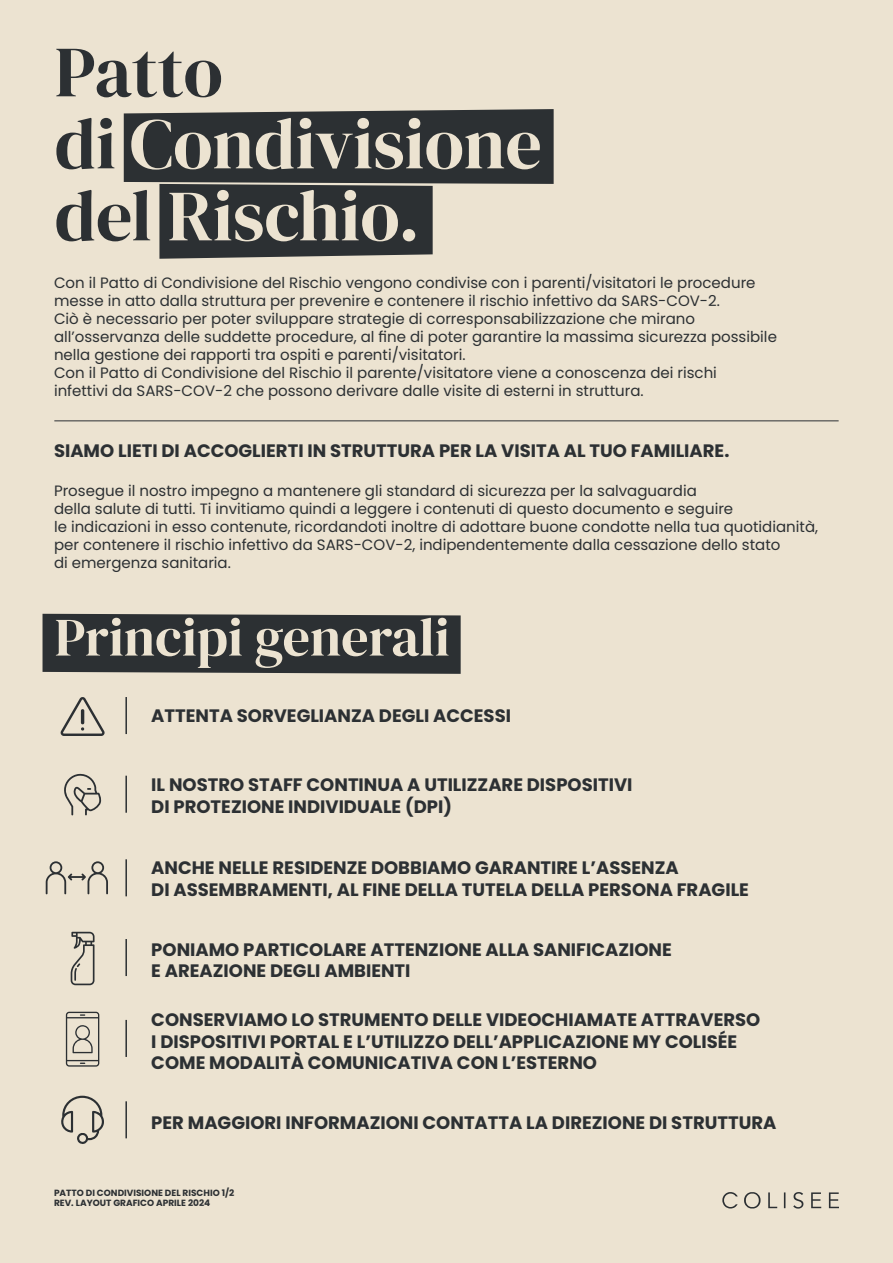
<style>
.page{position:relative;width:893px;height:1263px;background:#ece3d1}
.page>*{position:absolute;margin:0;border:0;box-sizing:border-box;transform-origin:0 0}
.t1{font:72px/72px "DM Serif Display";color:#ece3d1}
.t2{font:54px "DM Serif Display";color:#ece3d1}
.t3{font:700 18px/21.6px "Poppins";color:#2c3033}
.t4{font:15px/18px "Poppins";color:#2c3033}
.t5{font:700 9px/10.8px "Poppins";color:#2c3033}
.s1{color:#2c3033}
</style>
<div class="page">
<svg style="left:64px;top:773px;width:38px;height:42px"></svg>
<svg style="left:61px;top:697px;width:44px;height:39px"></svg>
<svg style="left:46px;top:861px;width:62px;height:33px"></svg>
<svg style="left:71px;top:932px;width:24px;height:53px"></svg>
<svg style="left:66px;top:1012px;width:33px;height:54px"></svg>
<svg style="left:61px;top:1096px;width:43px;height:48px"></svg>
<svg style="left:124px;top:109px;width:430px;height:150px"></svg>
<div style="left:43px;top:614px;width:418px;height:60px;background:#2c3033"></div>
<hr style="left:54px;top:420px;width:785px;height:1px;background:#2c3033">
<hr style="left:125px;top:697px;width:2px;height:37px;background:#2c3033">
<hr style="left:125px;top:776px;width:2px;height:37px;background:#2c3033">
<hr style="left:125px;top:859px;width:2px;height:37px;background:#2c3033">
<hr style="left:125px;top:939px;width:2px;height:37px;background:#2c3033">
<hr style="left:125px;top:1020px;width:2px;height:37px;background:#2c3033">
<hr style="left:125px;top:1101px;width:2px;height:37px;background:#2c3033">
<svg style="left:722px;top:1192px;width:117px;height:17px"></svg>
<h1 class="t1" style="left:55px;top:37px;width:489px"><span class="s1">Patto<br>di</span> Condivisione <span class="s1">del</span> Rischio.</h1>
<p class="t4" style="left:54px;top:273px;width:724px">Con il Patto di Condivisione del Rischio vengono condivise con i parenti/visitatori le procedure messe in atto dalla struttura per prevenire e contenere il rischio infettivo da SARS-COV-2.<br>Ciò è necessario per poter sviluppare strategie di corresponsabilizzazione che mirano all’osservanza delle suddette procedure, al fine di poter garantire la massima sicurezza possibile nella gestione dei rapporti tra ospiti e parenti/visitatori.<br>Con il Patto di Condivisione del Rischio il parente/visitatore viene a conoscenza dei rischi<br>infettivi da SARS-COV-2 che possono derivare dalle visite di esterni in struttura.</p>
<p class="t3" style="left:54px;top:440px;width:677px">SIAMO LIETI DI ACCOGLIERTI IN STRUTTURA PER LA VISITA AL TUO FAMILIARE.</p>
<p class="t4" style="left:54px;top:482px;width:766px">Prosegue il nostro impegno a mantenere gli standard di sicurezza per la salvaguardia<br>della salute di tutti. Ti invitiamo quindi a leggere i contenuti di questo documento e seguire<br>le indicazioni in esso contenute, ricordandoti inoltre di adottare buone condotte nella tua quotidianità, per contenere il rischio infettivo da SARS-COV-2, indipendentemente dalla cessazione dello stato<br>di emergenza sanitaria.</p>
<h2 class="t2" style="left:55px;top:606px;width:397px">Principi generali</h2>
<p class="t3" style="left:151px;top:705px;width:361px">ATTENTA SORVEGLIANZA DEGLI ACCESSI</p>
<p class="t3" style="left:151px;top:774px;width:483px">IL NOSTRO STAFF CONTINUA A UTILIZZARE DISPOSITIVI<br>DI PROTEZIONE INDIVIDUALE (DPI)</p>
<p class="t3" style="left:151px;top:857px;width:599px">ANCHE NELLE RESIDENZE DOBBIAMO GARANTIRE L’ASSENZA<br>DI ASSEMBRAMENTI, AL FINE DELLA TUTELA DELLA PERSONA FRAGILE</p>
<p class="t3" style="left:151px;top:939px;width:522px">PONIAMO PARTICOLARE ATTENZIONE ALLA SANIFICAZIONE<br>E AREAZIONE DEGLI AMBIENTI</p>
<p class="t3" style="left:151px;top:1009px;width:611px">CONSERVIAMO LO STRUMENTO DELLE VIDEOCHIAMATE ATTRAVERSO<br>I DISPOSITIVI PORTAL E L’UTILIZZO DELL’APPLICAZIONE MY COLISÉE<br>COME MODALITÀ COMUNICATIVA CON L’ESTERNO</p>
<p class="t3" style="left:151px;top:1112px;width:627px">PER MAGGIORI INFORMAZIONI CONTATTA LA DIREZIONE DI STRUTTURA</p>
<p class="t5" style="left:54px;top:1187px;width:182px">PATTO DI CONDIVISIONE DEL RISCHIO 1/2<br>REV. LAYOUT GRAFICO APRILE 2024</p>
</div>
